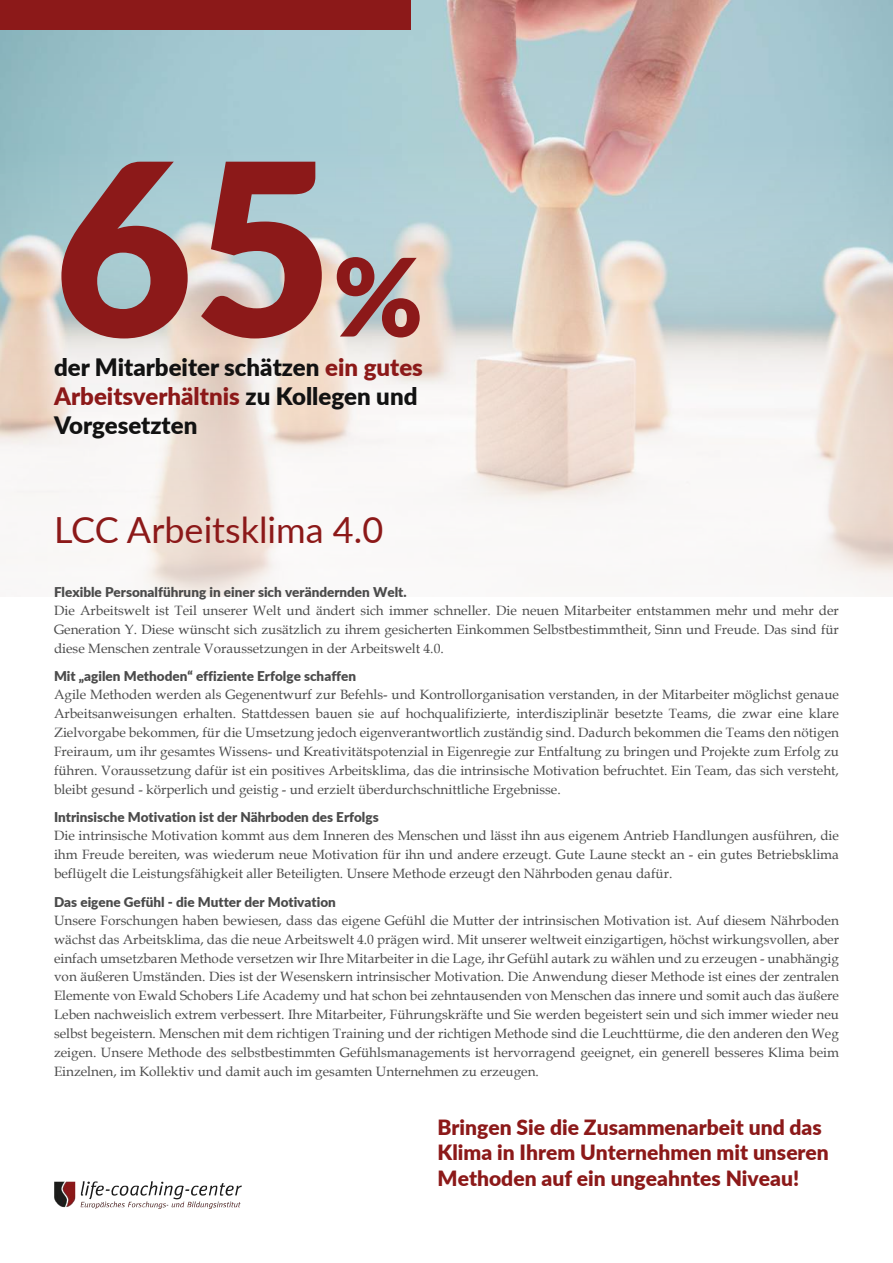
<style>
.page{position:relative;width:893px;height:1263px;background:#fff}
.page>*{position:absolute;margin:0;border:0;box-sizing:border-box;transform-origin:0 0}
.t1{font:900 240px "Lato";color:#8c1919}
.t2{font:900 108px "Lato";color:#8c1919}
.t3{font:36px "Lato";color:#8c1919}
.t4{font:900 24px/28.8px "Lato";color:#121212}
.t5{font:900 21px/25.2px "Lato";color:#8c1919}
.t6{font:13.5px/18.9px "Book Antiqua";color:#4b4b4b;text-align:justify}
.t7{font:900 13.5px "Lato";color:#4b4b4b}
.s1{color:#8c1919}
</style>
<div class="page">
<img style="left:0;top:0;width:893px;height:1187px">
<img style="left:54px;top:1181px;width:187px;height:28px">
<div style="left:0;top:0;width:411px;height:29px;background:#8c1919"></div>
<h1 class="t1" style="left:54px;top:143px;width:280px">65</h1>
<h3 class="t4" style="left:54px;top:355px;width:370px">der Mitarbeiter schätzen <span class="s1">ein gutes</span></h3>
<h2 class="t2" style="left:333px;top:250px;width:92px">%</h2>
<h3 class="t4" style="left:54px;top:383px;width:365px"><span class="s1">Arbeitsverhältnis</span> zu Kollegen und<br>Vorgesetzten</h3>
<h3 class="t3" style="left:54px;top:514px;width:331px">LCC Arbeitsklima 4.0</h3>
<p class="t7" style="left:54px;top:586px;width:354px">Flexible Personalführung in einer sich verändernden Welt.</p>
<p class="t6" style="left:54px;top:603px;width:786px">Die Arbeitswelt ist Teil unserer Welt und ändert sich immer schneller. Die neuen Mitarbeiter entstammen mehr und mehr der Generation Y. Diese wünscht sich zusätzlich zu ihrem gesicherten Einkommen Selbstbestimmtheit, Sinn und Freude. Das sind für diese Menschen zentrale Voraussetzungen in der Arbeitswelt 4.0.</p>
<p class="t7" style="left:54px;top:670px;width:304px">Mit „agilen Methoden“ effiziente Erfolge schaffen</p>
<p class="t6" style="left:54px;top:687px;width:786px">Agile Methoden werden als Gegenentwurf zur Befehls- und Kontrollorganisation verstanden, in der Mitarbeiter möglichst genaue Arbeitsanweisungen erhalten. Stattdessen bauen sie auf hochqualifizierte, interdisziplinär besetzte Teams, die zwar eine klare Zielvorgabe bekommen, für die Umsetzung jedoch eigenverantwortlich zuständig sind. Dadurch bekommen die Teams den nötigen Freiraum, um ihr gesamtes Wissens- und Kreativitätspotenzial in Eigenregie zur Entfaltung zu bringen und Projekte zum Erfolg zu führen. Voraussetzung dafür ist ein positives Arbeitsklima, das die intrinsische Motivation befruchtet. Ein Team, das sich versteht, bleibt gesund - körperlich und geistig - und erzielt überdurchschnittliche Ergebnisse.</p>
<p class="t7" style="left:54px;top:811px;width:326px">Intrinsische Motivation ist der Nährboden des Erfolgs</p>
<p class="t6" style="left:54px;top:828px;width:786px">Die intrinsische Motivation kommt aus dem Inneren des Menschen und lässt ihn aus eigenem Antrieb Handlungen ausführen, die ihm Freude bereiten, was wiederum neue Motivation für ihn und andere erzeugt. Gute Laune steckt an - ein gutes Betriebsklima beflügelt die Leistungsfähigkeit aller Beteiligten. Unsere Methode erzeugt den Nährboden genau dafür.</p>
<p class="t7" style="left:54px;top:896px;width:283px">Das eigene Gefühl - die Mutter der Motivation</p>
<p class="t6" style="left:54px;top:912px;width:786px">Unsere Forschungen haben bewiesen, dass das eigene Gefühl die Mutter der intrinsischen Motivation ist. Auf diesem Nährboden wächst das Arbeitsklima, das die neue Arbeitswelt 4.0 prägen wird. Mit unserer weltweit einzigartigen, höchst wirkungsvollen, aber einfach umsetzbaren Methode versetzen wir Ihre Mitarbeiter in die Lage, ihr Gefühl autark zu wählen und zu erzeugen - unabhängig von äußeren Umständen. Dies ist der Wesenskern intrinsischer Motivation. Die Anwendung dieser Methode ist eines der zentralen Elemente von Ewald Schobers Life Academy und hat schon bei zehntausenden von Menschen das innere und somit auch das äußere Leben nachweislich extrem verbessert. Ihre Mitarbeiter, Führungskräfte und Sie werden begeistert sein und sich immer wieder neu selbst begeistern. Menschen mit dem richtigen Training und der richtigen Methode sind die Leuchttürme, die den anderen den Weg zeigen. Unsere Methode des selbstbestimmten Gefühlsmanagements ist hervorragend geeignet, ein generell besseres Klima beim Einzelnen, im Kollektiv und damit auch im gesamten Unternehmen zu erzeugen.</p>
<h3 class="t5" style="left:438px;top:1116px;width:393px">Bringen Sie die Zusammenarbeit und das<br>Klima in Ihrem Unternehmen mit unseren<br>Methoden auf ein ungeahntes Niveau!</h3>
</div>
